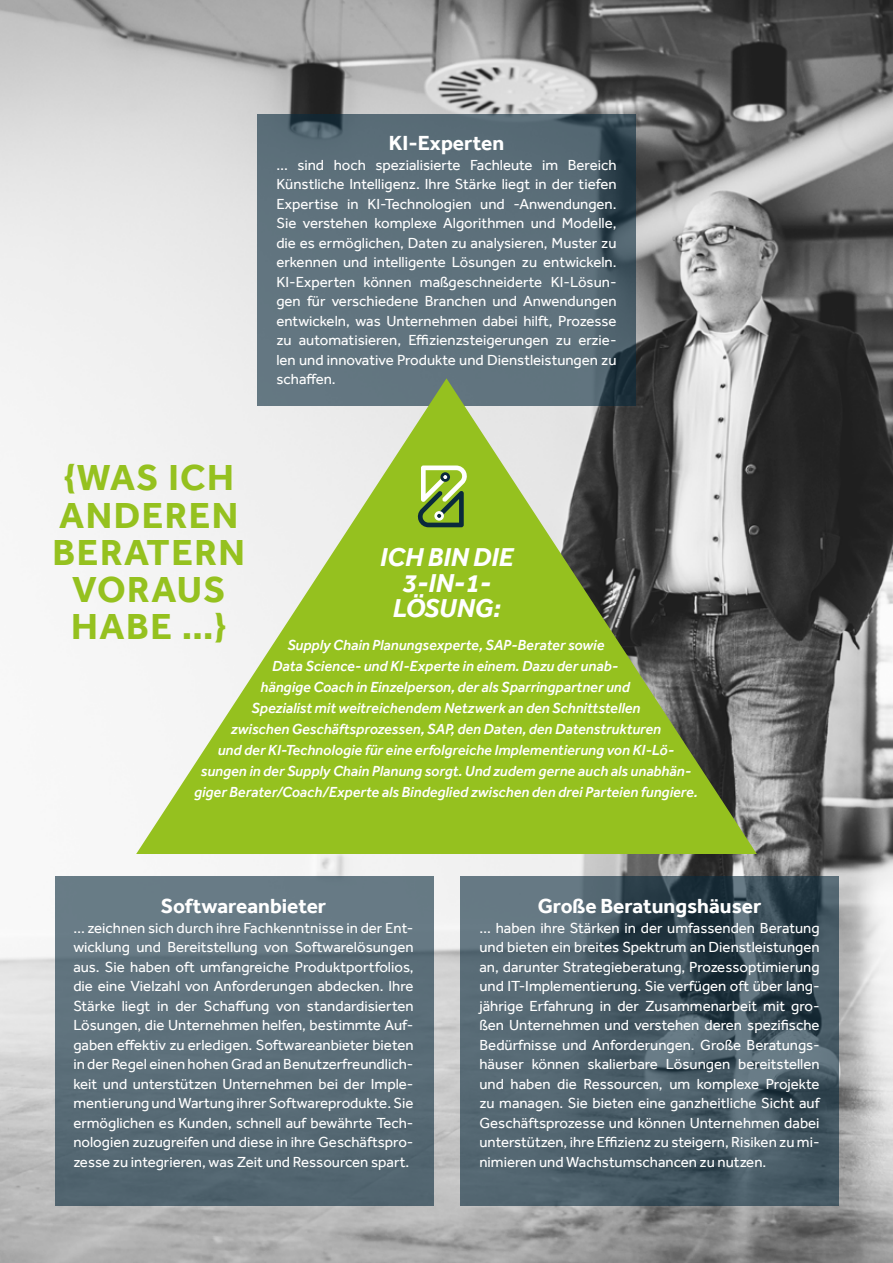
<style>
.page{position:relative;width:893px;height:1263px;background:#fff}
.page>*{position:absolute;margin:0;border:0;box-sizing:border-box;transform-origin:0 0}
.t1{font:700 37.2px/37.2px "Effra";letter-spacing:.04em;color:#95c11f;text-align:center}
.t2{font:italic 700 26.55px/25.5px "Effra";color:#fff;text-align:center}
.t3{font:700 21px "Effra";color:#fff}
.t4{font:15px/19.5px "Effra";color:#fff;text-align:justify}
.t5{font:italic 500 15px/21px "Effra";color:#fff;text-align:center}
</style>
<div class="page">
<img style="left:0;top:0;width:893px;height:1263px">
<div style="left:55px;top:876px;width:379px;height:329px;background:linear-gradient(to right,#5e717c,#5a6e78)"></div>
<svg style="left:460px;top:876px;width:379px;height:329px;background:#485b66"></svg>
<svg style="left:257px;top:115px;width:379px;height:263px;background:#596c77"></svg>
<svg style="left:136px;top:378px;width:621px;height:476px;fill:#95c120"></svg>
<svg style="left:417px;top:465px;width:51px;height:62px"></svg>
<h3 class="t3" style="left:389px;top:132px;width:117px">KI-Experten</h3>
<p class="t4" style="left:276px;top:155px;width:342px">… sind hoch spezialisierte Fachleute im Bereich Künstliche Intelligenz. Ihre Stärke liegt in der tiefen Expertise in KI-Technologien und -Anwendungen.<br>Sie verstehen komplexe Algorithmen und Modelle, die es ermöglichen, Daten zu analysieren, Muster zu erkennen und intelligente Lösungen zu entwickeln.<br>KI-Experten können maßgeschneiderte KI-Lösun&shy;gen für verschiedene Branchen und Anwendungen entwickeln, was Unternehmen dabei hilft, Prozesse zu automatisieren, Effizienzsteigerungen zu erzie&shy;len und innovative Produkte und Dienstleistungen zu schaffen.</p>
<h1 class="t1" style="left:53px;top:460px;width:194px">{WAS ICH<br>ANDEREN<br>BERATERN<br>VORAUS<br>HABE …}</h1>
<h2 class="t2" style="left:380px;top:545px;width:135px">ICH BIN DIE<br>3-IN-1-<br>LÖSUNG:</h2>
<p class="t5" style="left:194px;top:636px;width:505px">Supply Chain Planungsexperte, SAP-Berater sowie<br>Data Science- und KI-Experte in einem. Dazu der unab-<br>hängige Coach in Einzelperson, der als Sparringpartner und<br>Spezialist mit weitreichendem Netzwerk an den Schnittstellen<br>zwischen Geschäftsprozessen, SAP, den Daten, den Datenstrukturen<br>und der KI-Technologie für eine erfolgreiche Implementierung von KI-Lö&shy;sungen in der Supply Chain Planung sorgt. Und zudem gerne auch als unabhän&shy;giger Berater/Coach/Experte als Bindeglied zwischen den drei Parteien fungiere.</p>
<h3 class="t3" style="left:161px;top:895px;width:167px">Softwareanbieter</h3>
<p class="t4" style="left:73px;top:918px;width:342px">… zeichnen sich durch ihre Fachkenntnisse in der Ent&shy;wicklung und Bereitstellung von Softwarelösungen aus. Sie haben oft umfangreiche Produktportfolios, die eine Vielzahl von Anforderungen abdecken. Ihre Stärke liegt in der Schaffung von standardisierten Lösungen, die Unternehmen helfen, bestimmte Auf&shy;gaben effektiv zu erledigen. Softwareanbieter bieten in der Regel einen hohen Grad an Benutzerfreundlich&shy;keit und unterstützen Unternehmen bei der Imple&shy;mentierung und Wartung ihrer Softwareprodukte. Sie ermöglichen es Kunden, schnell auf bewährte Tech&shy;nologien zuzugreifen und diese in ihre Geschäftspro&shy;zesse zu integrieren, was Zeit und Ressourcen spart.</p>
<h3 class="t3" style="left:538px;top:895px;width:225px">Große Beratungshäuser</h3>
<p class="t4" style="left:479px;top:918px;width:342px">… haben ihre Stärken in der umfassenden Beratung und bieten ein breites Spektrum an Dienstleistungen an, darunter Strategieberatung, Prozessoptimierung und IT-Implementierung. Sie verfügen oft über lang&shy;jährige Erfahrung in der Zusammenarbeit mit gro&shy;ßen Unternehmen und verstehen deren spezifische Bedürfnisse und Anforderungen. Große Beratungs&shy;häuser können skalierbare Lösungen bereitstellen und haben die Ressourcen, um komplexe Projekte zu managen. Sie bieten eine ganzheitliche Sicht auf Geschäftsprozesse und können Unternehmen dabei unterstützen, ihre Effizienz zu steigern, Risiken zu mi&shy;nimieren und Wachstumschancen zu nutzen.</p>
</div>
